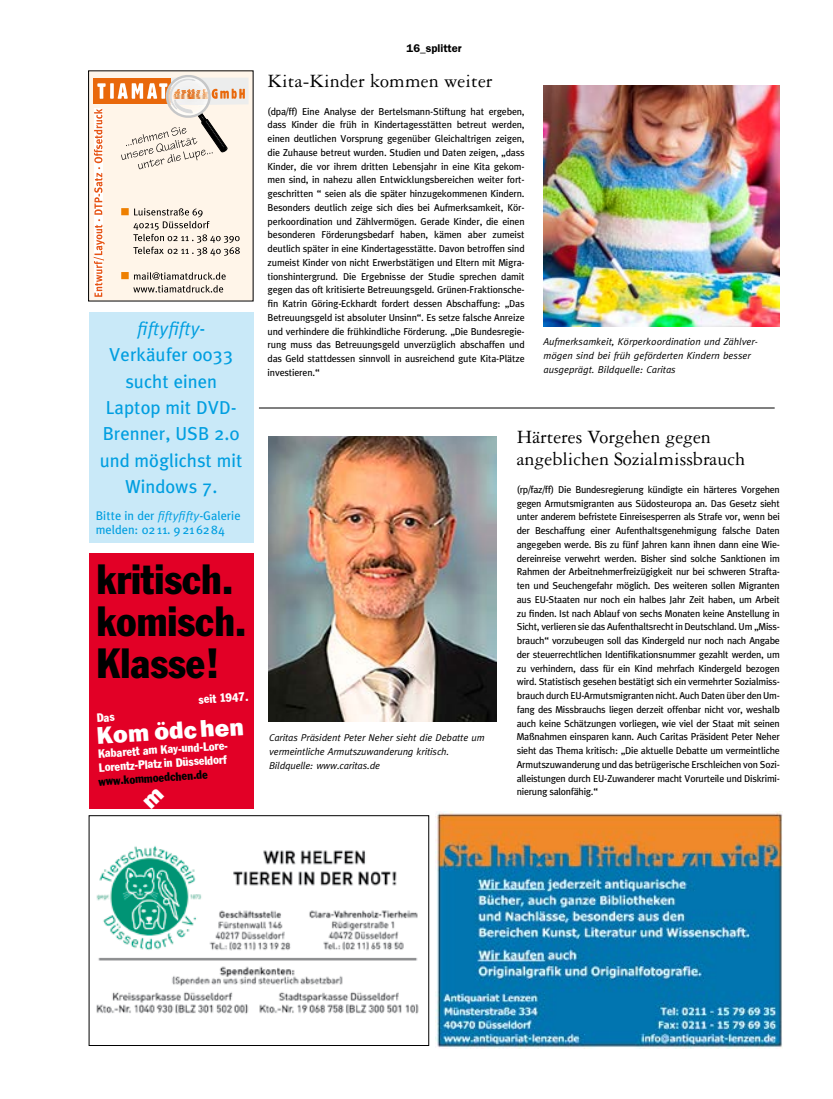
<style>
.page{position:relative;width:833px;height:1099px;background:#fff}
.page>*{position:absolute;margin:0;border:0;box-sizing:border-box;transform-origin:0 0}
.t1{font:condensed 41.5px/41.5px "Franklin Kommdchen";color:#000}
.t2{font:25px "Franklin Kommdchen Fett";color:#fff}
.Kulturtip_Headline{font:20px "Garamond Three";color:#000}
.Kleinanzeigen_Fließt{font:18.75px/26.2px "Meta";letter-spacing:.01em;color:#009ee0;text-align:center}
.Kleinanzeigen_Fließt-2{font:12.5px/13.8px "Meta";letter-spacing:.01em;color:#009ee0}
.t3{font:condensed 12px/13.9px "Franklin Kommdchen";color:#fff}
.Rubrik_links{font:600 11.25px "Franklin Gothic";color:#000}
.Kulturtip{font:10px/13.8px "Meta";letter-spacing:-.015em;color:#000;text-align:justify}
.Kulturtip_Zeit_Ort{font:italic 10px/13.8px "Meta";color:#000}
.s1{font-style:italic}
.s2{color:#000}
</style>
<div class="page">
<img style="left:435px;top:811px;width:347px;height:237px">
<div style="left:89px;top:553px;width:165px;height:256px;background:#e20026"></div>
<div style="left:89px;top:71px;width:164px;height:230px;background:#fff5e9"></div>
<div style="left:88px;top:71px;width:165px;height:230px;border:1px solid #000"></div>
<svg style="left:94px;top:71px;width:155px;height:226px"></svg>
<img style="left:268px;top:436px;width:228px;height:285px">
<hr style="left:259px;top:407px;width:515px;height:1px;background:#000">
<img style="left:543px;top:85px;width:237px;height:241px">
<img style="left:96px;top:846px;width:323px;height:168px">
<div style="left:89px;top:815px;width:340px;height:230px;border:1px solid #000"></div>
<div style="left:89px;top:312px;width:165px;height:230px;background:#c9e9f8"></div>
<p class="Kleinanzeigen_Fließt" style="left:100px;top:315px;width:144px"><span class="s1">fiftyfifty</span>-<br>Verkäufer 0033 sucht einen<br>Laptop mit DVD-<br>Brenner, USB 2.0 und möglichst mit<br>Windows 7.</p>
<p class="Kleinanzeigen_Fließt-2" style="left:96px;top:509px;width:146px">Bitte in der <span class="s1">fiftyfifty</span>-Galerie melden: 02 11. 9 21 62 84</p>
<p class="t1" style="left:96px;top:558px;width:151px">kritisch. komisch.<br>Klasse!</p>
<p class="t3" style="left:198px;top:692px;width:51px;rotate:-4deg">seit 1947.</p>
<p class="t2" style="left:96px;top:721px;width:149px;rotate:-4deg">Kom ödc hen</p>
<p class="t3" style="left:96px;top:746px;width:135px;rotate:-4deg">Kabarett am Kay-und-Lore-<br>Lorentz-Platz in Düsseldorf <span class="s2">www.kommoedchen.de</span></p>
<p class="Rubrik_links" style="left:406px;top:41px;width:57px">16_splitter</p>
<p class="Kulturtip_Headline" style="left:268px;top:70px;width:226px">Kita-Kinder kommen weiter</p>
<p class="Kulturtip" style="left:268px;top:104px;width:258px">(dpa/ff) Eine Analyse der Bertelsmann-Stiftung hat ergeben, dass Kinder die früh in Kindertagesstätten betreut werden, einen deutlichen Vorsprung gegenüber Gleichaltrigen zeigen, die Zuhause betreut wurden. Studien und Daten zeigen, „dass Kinder, die vor ihrem dritten Lebensjahr in eine Kita gekom&shy;men sind, in nahezu allen Entwicklungsbereichen weiter fort&shy;geschritten “ seien als die später hinzugekommenen Kindern.<br>Besonders deutlich zeige sich dies bei Aufmerksamkeit, Kör&shy;perkoordination und Zählvermögen. Gerade Kinder, die einen besonderen Förderungsbedarf haben, kämen aber zumeist deutlich später in eine Kindertagesstätte. Davon betroffen sind zumeist Kinder von nicht Erwerbstätigen und Eltern mit Migra&shy;tionshintergrund. Die Ergebnisse der Studie sprechen damit gegen das oft kritisierte Betreuungsgeld. Grünen-Fraktionsche&shy;fin Katrin Göring-Eckhardt fordert dessen Abschaffung: „Das Betreuungsgeld ist absoluter Unsinn“. Es setze falsche Anreize und verhindere die frühkindliche Förderung. „Die Bundesregie&shy;rung muss das Betreuungsgeld unverzüglich abschaffen und das Geld stattdessen sinnvoll in ausreichend gute Kita-Plätze investieren.“</p>
<p class="Kulturtip_Zeit_Ort" style="left:543px;top:334px;width:216px">Aufmerksamkeit, Körperkoordination und Zählver&shy;mögen sind bei früh geförderten Kindern besser ausgeprägt. Bildquelle: Caritas</p>
<p class="Kulturtip_Zeit_Ort" style="left:269px;top:730px;width:217px">Caritas Präsident Peter Neher sieht die Debatte um vermeintliche Armutszuwanderung kritisch.<br>Bildquelle: www.caritas.de</p>
<p class="Kulturtip_Headline" style="left:517px;top:426px;width:196px">Härteres Vorgehen gegen</p>
<p class="Kulturtip_Headline" style="left:517px;top:448px;width:230px">angeblichen Sozialmissbrauch</p>
<p class="Kulturtip" style="left:517px;top:482px;width:264px">(rp/faz/ff) Die Bundesregierung kündigte ein härteres Vorgehen gegen Armutsmigranten aus Südosteuropa an. Das Gesetz sieht unter anderem befristete Einreisesperren als Strafe vor, wenn bei der Beschaffung einer Aufenthaltsgenehmigung falsche Daten angegeben werde. Bis zu fünf Jahren kann ihnen dann eine Wie&shy;dereinreise verwehrt werden. Bisher sind solche Sanktionen im Rahmen der Arbeitnehmerfreizügigkeit nur bei schweren Strafta&shy;ten und Seuchengefahr möglich. Des weiteren sollen Migranten aus EU-Staaten nur noch ein halbes Jahr Zeit haben, um Arbeit zu finden. Ist nach Ablauf von sechs Monaten keine Anstellung in Sicht, verlieren sie das Aufenthaltsrecht in Deutschland. Um „Miss&shy;brauch“ vorzubeugen soll das Kindergeld nur noch nach Angabe der steuerrechtlichen Identifikationsnummer gezahlt werden, um zu verhindern, dass für ein Kind mehrfach Kindergeld bezogen wird. Statistisch gesehen bestätigt sich ein vermehrter Sozialmiss&shy;brauch durch EU-Armutsmigranten nicht. Auch Daten über den Um&shy;fang des Missbrauchs liegen derzeit offenbar nicht vor, weshalb auch keine Schätzungen vorliegen, wie viel der Staat mit seinen Maßnahmen einsparen kann. Auch Caritas Präsident Peter Neher sieht das Thema kritisch: „Die aktuelle Debatte um vermeintliche Armutszuwanderung und das betrügerische Erschleichen von Sozi&shy;alleistungen durch EU-Zuwanderer macht Vorurteile und Diskrimi&shy;nierung salonfähig.“</p>
</div>
